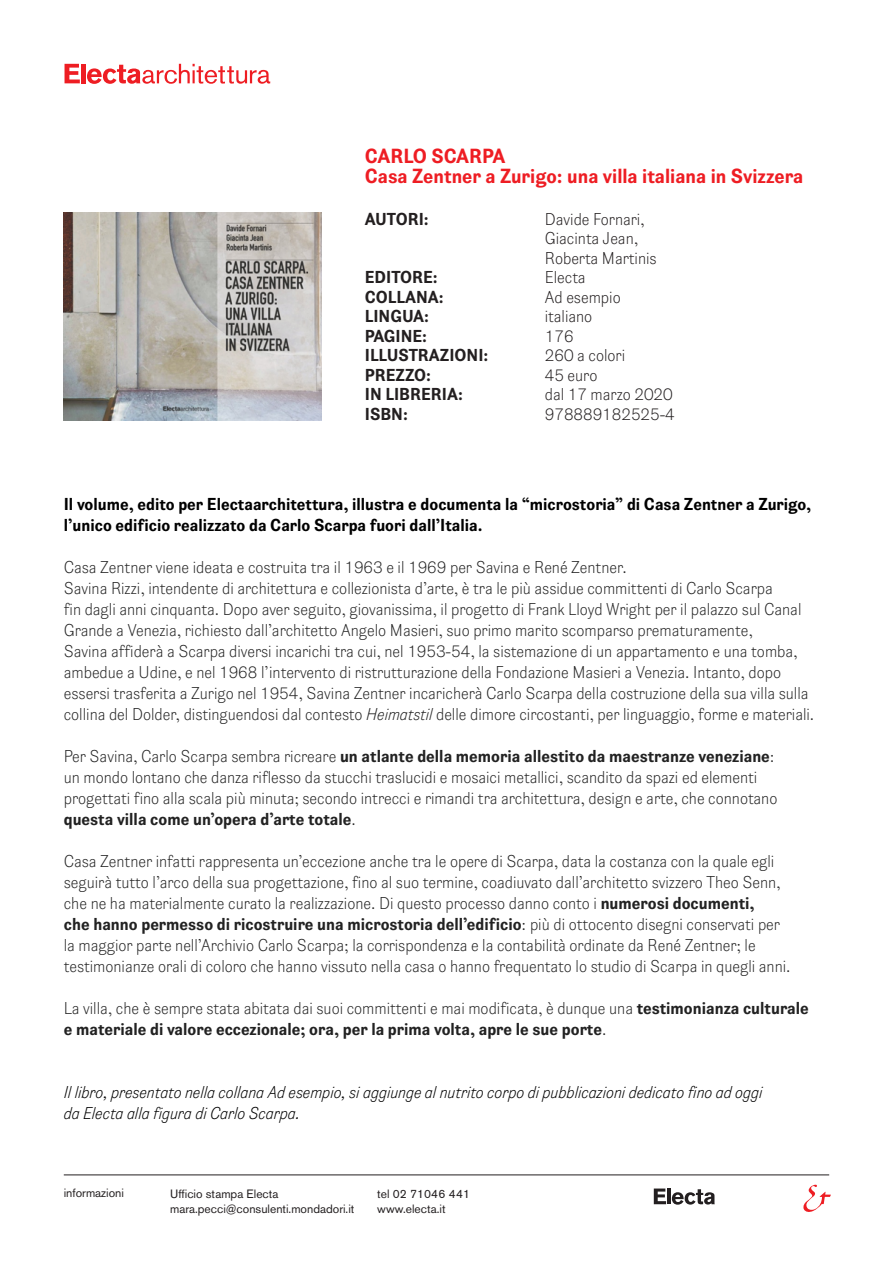
<style>
.page{position:relative;width:893px;height:1263px;background:#fff}
.page>*{position:absolute;margin:0;border:0;box-sizing:border-box;transform-origin:0 0}
.Normale{font:700 19.5px "Mast";color:#ee1d23}
._03_SCHEDA_txt{font:16.5px/21px "Mast";color:#222}
._03_SCHEDA_txt-2{font:700 16.5px "Mast";color:#222}
._03_SCHEDA_txt-3{font:700 16.5px/21px "Mast";color:#000}
._03_SCHEDA_txt-4{font:italic 16.5px "Mast";color:#000}
.Normale-2{font:16.5px "Mast";color:#231f20}
.Normale-3{font:700 16.5px "Mast";color:#231f20}
.t1{font:12px "Akzidenz Grotesk BE";color:#231f20}
.s1{font-style:italic}
.s2{font-weight:400}
.s3{font-weight:700}
</style>
<div class="page">
<hr style="left:64px;top:1175px;width:765px;height:1px;background:#231f20">
<svg style="left:654px;top:1188px;width:12px;height:16px"></svg>
<hr style="left:667px;top:1188px;width:4px;height:16px;background:#231f20">
<svg style="left:672px;top:1189px;width:43px;height:16px"></svg>
<svg style="left:803px;top:1184px;width:28px;height:28px"></svg>
<svg style="left:65px;top:64px;width:15px;height:19px"></svg>
<div style="left:81px;top:64px;width:5px;height:19px;background:#ee1d23"></div>
<svg style="left:87px;top:64px;width:183px;height:20px"></svg>
<img style="left:64px;top:213px;width:258px;height:208px">
<p class="Normale" style="left:365px;top:144px;width:142px">CARLO SCARPA</p>
<p class="Normale" style="left:365px;top:163px;width:440px">Casa Zentner a Zurigo: una villa italiana in Svizzera</p>
<p class="Normale-3" style="left:365px;top:209px;width:66px">AUTORI:</p>
<p class="Normale-2" style="left:545px;top:209px;width:101px">Davide Fornari,</p>
<p class="Normale-2" style="left:545px;top:228px;width:95px">Giacinta Jean,</p>
<p class="Normale-2" style="left:545px;top:248px;width:113px">Roberta Martinis</p>
<p class="Normale-3" style="left:365px;top:267px;width:75px">EDITORE:</p>
<p class="Normale-2" style="left:545px;top:267px;width:42px">Electa</p>
<p class="Normale-3" style="left:365px;top:287px;width:81px">COLLANA:</p>
<p class="Normale-2" style="left:545px;top:287px;width:77px">Ad esempio</p>
<p class="Normale-3" style="left:365px;top:306px;width:66px">LINGUA:</p>
<p class="Normale-2" style="left:545px;top:306px;width:49px">italiano</p>
<p class="Normale-3" style="left:365px;top:326px;width:64px">PAGINE:</p>
<p class="Normale-2" style="left:545px;top:326px;width:30px">176</p>
<p class="Normale-3" style="left:365px;top:345px;width:125px">ILLUSTRAZIONI:</p>
<p class="Normale-2" style="left:545px;top:345px;width:82px">260 a colori</p>
<p class="Normale-3" style="left:365px;top:365px;width:68px">PREZZO:</p>
<p class="Normale-2" style="left:545px;top:365px;width:54px">45 euro</p>
<p class="Normale-3" style="left:365px;top:384px;width:100px">IN LIBRERIA:</p>
<p class="Normale-2" style="left:545px;top:384px;width:129px">dal 17 marzo 2020</p>
<p class="Normale-3" style="left:365px;top:404px;width:45px">ISBN:</p>
<p class="Normale-2" style="left:545px;top:404px;width:132px">978889182525-4</p>
<p class="_03_SCHEDA_txt-3" style="left:64px;top:493px;width:749px">Il volume, edito per Electaarchitettura, illustra e documenta la “microstoria” di Casa Zentner a Zurigo, l’unico edificio realizzato da Carlo Scarpa fuori dall’Italia.</p>
<p class="_03_SCHEDA_txt" style="left:64px;top:556px;width:564px">Casa Zentner viene ideata e costruita tra il 1963 e il 1969 per Savina e René Zentner.</p>
<p class="_03_SCHEDA_txt" style="left:64px;top:577px;width:739px">Savina Rizzi, intendente di architettura e collezionista d’arte, è tra le più assidue committenti di Carlo Scarpa<br>fin dagli anni cinquanta. Dopo aver seguito, giovanissima, il progetto di Frank Lloyd Wright per il palazzo sul Canal<br>Grande a Venezia, richiesto dall’architetto Angelo Masieri, suo primo marito scomparso prematuramente,</p>
<p class="_03_SCHEDA_txt" style="left:64px;top:640px;width:752px">Savina affiderà a Scarpa diversi incarichi tra cui, nel 1953-54, la sistemazione di un appartamento e una tomba, ambedue a Udine, e nel 1968 l’intervento di ristrutturazione della Fondazione Masieri a Venezia. Intanto, dopo essersi trasferita a Zurigo nel 1954, Savina Zentner incaricherà Carlo Scarpa della costruzione della sua villa sulla collina del Dolder, distinguendosi dal contesto <span class="s1">Heimatstil</span> delle dimore circostanti, per linguaggio, forme e materiali.</p>
<p class="_03_SCHEDA_txt-2" style="left:64px;top:745px;width:712px"><span class="s2">Per Savina, Carlo Scarpa sembra ricreare</span> un atlante della memoria allestito da maestranze veneziane<span class="s2">:</span></p>
<p class="_03_SCHEDA_txt" style="left:64px;top:766px;width:695px">un mondo lontano che danza riflesso da stucchi traslucidi e mosaici metallici, scandito da spazi ed elementi</p>
<p class="_03_SCHEDA_txt" style="left:64px;top:787px;width:715px">progettati fino alla scala più minuta; secondo intrecci e rimandi tra architettura, design e arte, che connotano <span class="s3">questa villa come un’opera d’arte totale</span>.</p>
<p class="_03_SCHEDA_txt" style="left:64px;top:850px;width:712px">Casa Zentner infatti rappresenta un’eccezione anche tra le opere di Scarpa, data la costanza con la quale egli</p>
<p class="_03_SCHEDA_txt" style="left:64px;top:871px;width:718px">seguirà tutto l’arco della sua progettazione, fino al suo termine, coadiuvato dall’architetto svizzero Theo Senn,</p>
<p class="_03_SCHEDA_txt" style="left:64px;top:892px;width:692px">che ne ha materialmente curato la realizzazione. Di questo processo danno conto i <span class="s3">numerosi documenti,</span></p>
<p class="_03_SCHEDA_txt" style="left:64px;top:913px;width:728px"><span class="s3">che hanno permesso di ricostruire una microstoria dell’edificio</span>: più di ottocento disegni conservati per la maggior parte nell’Archivio Carlo Scarpa; la corrispondenza e la contabilità ordinate da René Zentner; le testimonianze orali di coloro che hanno vissuto nella casa o hanno frequentato lo studio di Scarpa in quegli anni.</p>
<p class="_03_SCHEDA_txt" style="left:64px;top:997px;width:747px">La villa, che è sempre stata abitata dai suoi committenti e mai modificata, è dunque una <span class="s3">testimonianza culturale</span></p>
<p class="_03_SCHEDA_txt-2" style="left:64px;top:1018px;width:544px">e materiale di valore eccezionale; ora, per la prima volta, apre le sue porte<span class="s2">.</span></p>
<p class="_03_SCHEDA_txt-4" style="left:64px;top:1082px;width:700px">Il libro, presentato nella collana Ad esempio, si aggiunge al nutrito corpo di pubblicazioni dedicato fino ad oggi</p>
<p class="_03_SCHEDA_txt-4" style="left:64px;top:1103px;width:238px">da Electa alla figura di Carlo Scarpa.</p>
<p class="t1" style="left:64px;top:1185px;width:62px">informazioni</p>
<p class="t1" style="left:170px;top:1186px;width:110px">Ufficio stampa Electa</p>
<p class="t1" style="left:170px;top:1201px;width:186px">mara.pecci@consulenti.mondadori.it</p>
<p class="t1" style="left:377px;top:1186px;width:94px">tel 02 71046 441</p>
<p class="t1" style="left:377px;top:1201px;width:70px">www.electa.it</p>
</div>
